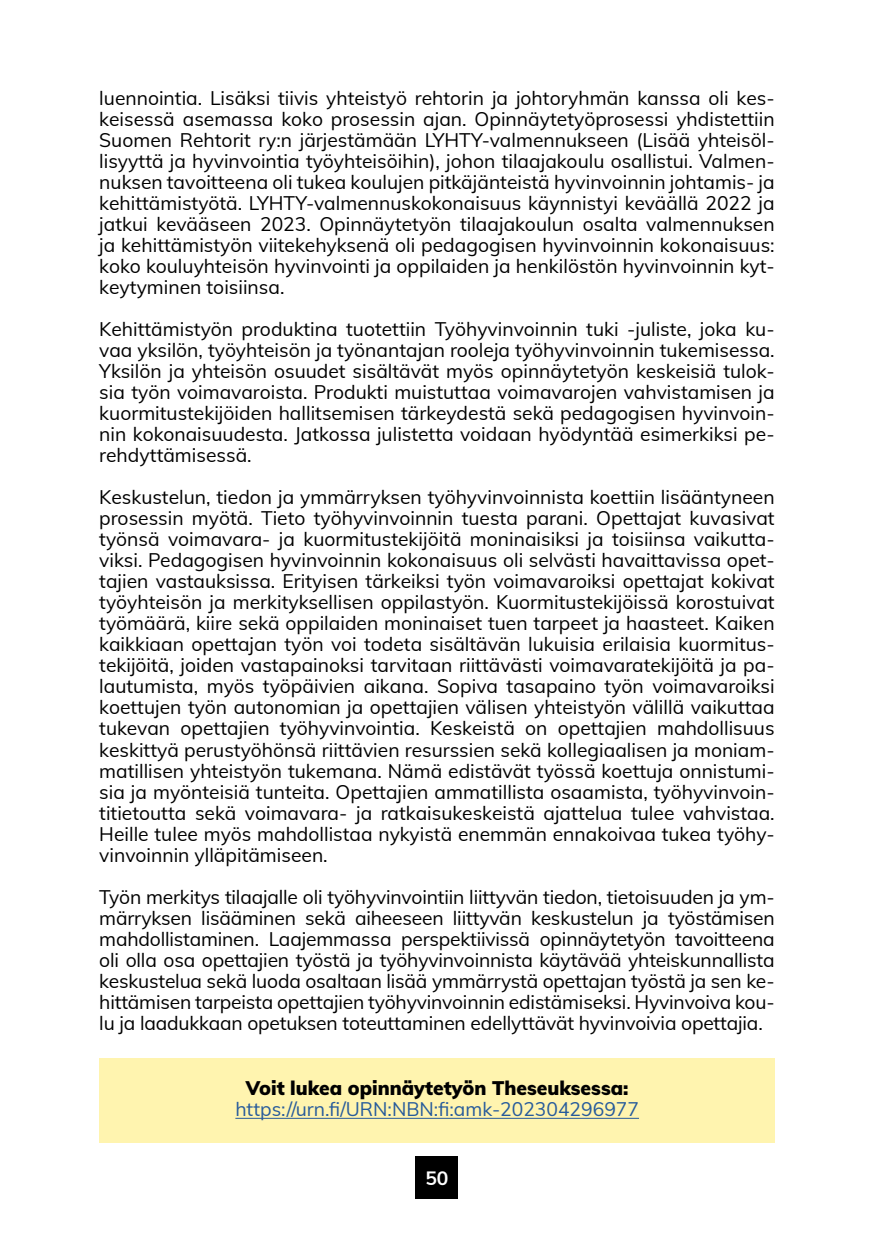
<style>
.page{position:relative;width:874px;height:1241px;background:#fff}
.page>*{position:absolute;margin:0;border:0;box-sizing:border-box;transform-origin:0 0}
.Leipäteksti{font:19.25px/21px "Mulish";color:#000;text-align:justify}
.t1{font:19.25px "Mulish";color:#275b9b}
.t2{font:900 19.25px "Mulish";color:#000}
.t3{font:700 19.25px "Mulish";color:#fff}
</style>
<div class="page">
<div style="left:415px;top:1156px;width:43px;height:42px;background:#000"></div>
<div style="left:99px;top:1057px;width:675px;height:84px;background:#fff4af"></div>
<hr style="left:235px;top:1117px;width:403px;height:1px;background:#275b9b">
<p class="Leipäteksti" style="left:99px;top:87px;width:676px">luennointia. Lisäksi tiivis yhteistyö rehtorin ja johtoryhmän kanssa oli kes&shy;keisessä asemassa koko prosessin ajan. Opinnäytetyöprosessi yhdistettiin Suomen Rehtorit ry:n järjestämään LYHTY-valmennukseen (Lisää yhteisöl&shy;lisyyttä ja hyvinvointia työyhteisöihin), johon tilaajakoulu osallistui. Valmen&shy;nuksen tavoitteena oli tukea koulujen pitkäjänteistä hyvinvoinnin johtamis- ja kehittämistyötä. LYHTY-valmennuskokonaisuus käynnistyi keväällä 2022 ja jatkui kevääseen 2023. Opinnäytetyön tilaajakoulun osalta valmennuksen ja kehittämistyön viitekehyksenä oli pedagogisen hyvinvoinnin kokonaisuus: koko kouluyhteisön hyvinvointi ja oppilaiden ja henkilöstön hyvinvoinnin kyt&shy;keytyminen toisiinsa.</p>
<p class="Leipäteksti" style="left:99px;top:318px;width:676px">Kehittämistyön produktina tuotettiin Työhyvinvoinnin tuki -juliste, joka ku&shy;vaa yksilön, työyhteisön ja työnantajan rooleja työhyvinvoinnin tukemisessa.<br>Yksilön ja yhteisön osuudet sisältävät myös opinnäytetyön keskeisiä tulok&shy;sia työn voimavaroista. Produkti muistuttaa voimavarojen vahvistamisen ja kuormitustekijöiden hallitsemisen tärkeydestä sekä pedagogisen hyvinvoin&shy;nin kokonaisuudesta. Jatkossa julistetta voidaan hyödyntää esimerkiksi pe&shy;rehdyttämisessä.</p>
<p class="Leipäteksti" style="left:99px;top:486px;width:676px">Keskustelun, tiedon ja ymmärryksen työhyvinvoinnista koettiin lisääntyneen prosessin myötä. Tieto työhyvinvoinnin tuesta parani. Opettajat kuvasivat työnsä voimavara- ja kuormitustekijöitä moninaisiksi ja toisiinsa vaikutta&shy;viksi. Pedagogisen hyvinvoinnin kokonaisuus oli selvästi havaittavissa opet&shy;tajien vastauksissa. Erityisen tärkeiksi työn voimavaroiksi opettajat kokivat työyhteisön ja merkityksellisen oppilastyön. Kuormitustekijöissä korostuivat työmäärä, kiire sekä oppilaiden moninaiset tuen tarpeet ja haasteet. Kaiken kaikkiaan opettajan työn voi todeta sisältävän lukuisia erilaisia kuormitus&shy;tekijöitä, joiden vastapainoksi tarvitaan riittävästi voimavaratekijöitä ja pa&shy;lautumista, myös työpäivien aikana. Sopiva tasapaino työn voimavaroiksi koettujen työn autonomian ja opettajien välisen yhteistyön välillä vaikuttaa tukevan opettajien työhyvinvointia. Keskeistä on opettajien mahdollisuus keskittyä perustyöhönsä riittävien resurssien sekä kollegiaalisen ja moniam&shy;matillisen yhteistyön tukemana. Nämä edistävät työssä koettuja onnistumi&shy;sia ja myönteisiä tunteita. Opettajien ammatillista osaamista, työhyvinvoin&shy;titietoutta sekä voimavara- ja ratkaisukeskeistä ajattelua tulee vahvistaa.<br>Heille tulee myös mahdollistaa nykyistä enemmän ennakoivaa tukea työhy&shy;vinvoinnin ylläpitämiseen.</p>
<p class="Leipäteksti" style="left:99px;top:885px;width:676px">Työn merkitys tilaajalle oli työhyvinvointiin liittyvän tiedon, tietoisuuden ja ym&shy;märryksen lisääminen sekä aiheeseen liittyvän keskustelun ja työstämisen mahdollistaminen. Laajemmassa perspektiivissä opinnäytetyön tavoitteena oli olla osa opettajien työstä ja työhyvinvoinnista käytävää yhteiskunnallista keskustelua sekä luoda osaltaan lisää ymmärrystä opettajan työstä ja sen ke&shy;hittämisen tarpeista opettajien työhyvinvoinnin edistämiseksi. Hyvinvoiva kou&shy;lu ja laadukkaan opetuksen toteuttaminen edellyttävät hyvinvoivia opettajia.</p>
<p class="t2" style="left:246px;top:1074px;width:384px">Voit lukea opinnäytetyön Theseuksessa:</p>
<p class="t1" style="left:235px;top:1095px;width:405px">https://urn.fi/URN:NBN:fi:amk-202304296977</p>
<p class="t3" style="left:425px;top:1163px;width:25px">50</p>
</div>
